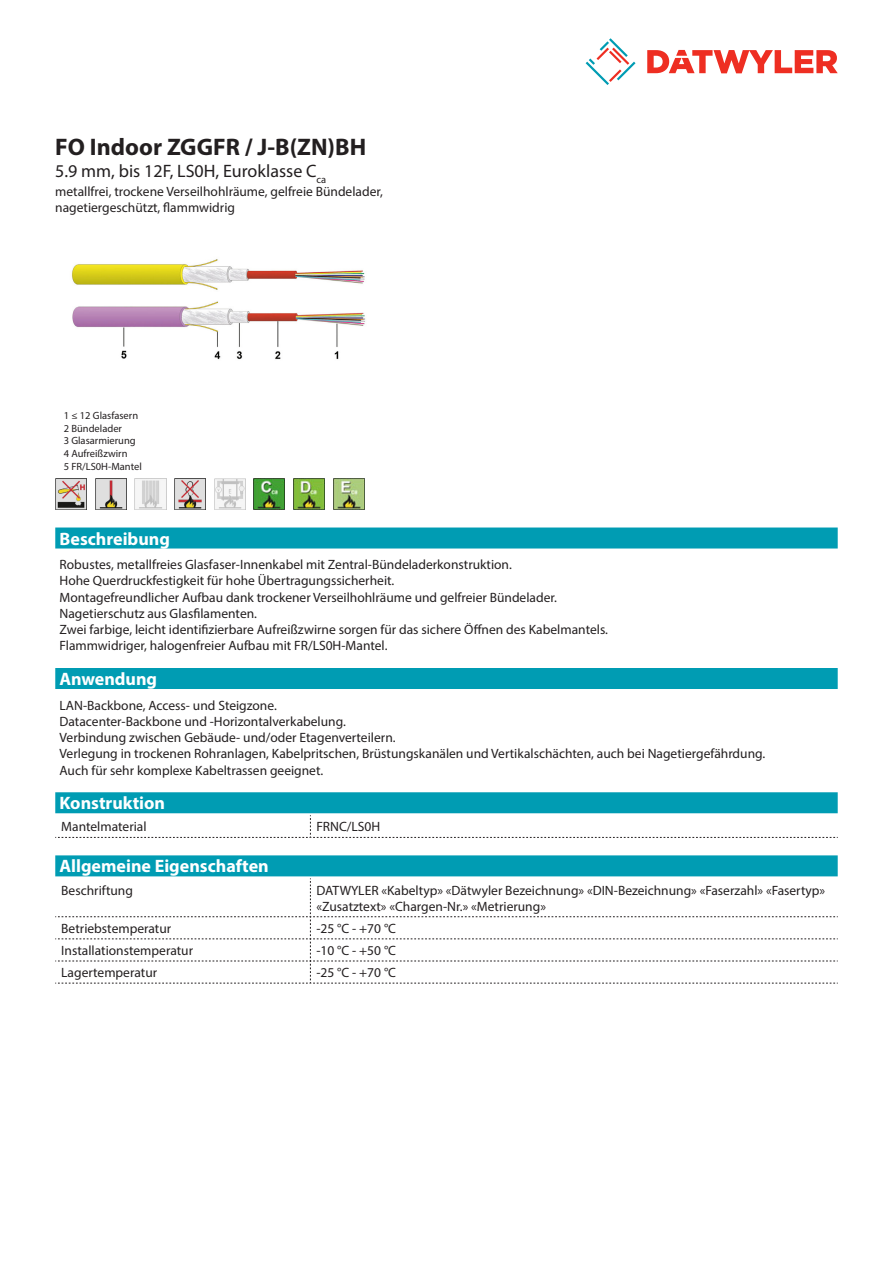
<style>
.page{position:relative;width:893px;height:1263px;background:#fff}
.page>*{position:absolute;margin:0;border:0;box-sizing:border-box;transform-origin:0 0}
.Product_Head{font:700 24px "Myriad Pro";color:#231f20}
.Standard_Head_Proper{font:700 18px "Myriad Pro";color:#fff}
.SubHead{font:18px "Myriad Pro";color:#231f20}
.Standard_text{font:13.5px/16.2px "Myriad Pro";color:#231f20}
.myriad_light_propert{font:13.5px/16.2px "Myriad Pro";color:#231f20}
.imagetext{font:10.5px/12.6px "Myriad Pro";color:#231f20}
</style>
<div class="page">
<svg style="left:586px;top:38px;width:49px;height:47px"></svg>
<svg style="left:647px;top:50px;width:191px;height:23px"></svg>
<div style="left:55px;top:792px;width:783px;height:21px;background:#009cb3"></div>
<svg style="left:55px;top:815px;width:783px;height:23px"></svg>
<img style="left:72px;top:259px;width:293px;height:101px">
<div style="left:55px;top:527px;width:783px;height:21px;background:#009cb3"></div>
<img style="left:333px;top:479px;width:31px;height:31px">
<img style="left:293px;top:479px;width:32px;height:31px">
<img style="left:254px;top:479px;width:31px;height:31px">
<img style="left:214px;top:479px;width:31px;height:31px">
<img style="left:174px;top:479px;width:32px;height:31px">
<img style="left:135px;top:479px;width:31px;height:31px">
<img style="left:95px;top:479px;width:31px;height:31px">
<img style="left:55px;top:479px;width:32px;height:31px">
<div style="left:55px;top:668px;width:783px;height:21px;background:#009cb3"></div>
<div style="left:55px;top:855px;width:783px;height:21px;background:#009cb3"></div>
<svg style="left:55px;top:878px;width:783px;height:106px"></svg>
<p class="Product_Head" style="left:55px;top:131px;width:312px">FO Indoor ZGGFR / J-B(ZN)BH</p>
<p class="SubHead" style="left:55px;top:160px;width:272px">5.9 mm, bis 12F, LS0H, Euroklasse C<sub>ca</sub></p>
<p class="Standard_text" style="left:55px;top:183px;width:329px">metallfrei, trockene Verseilhohlräume, gelfreie Bündelader, nagetiergeschützt, flammwidrig</p>
<p class="imagetext" style="left:64px;top:409px;width:80px">1 ≤ 12 Glasfasern<br>2 Bündelader<br>3 Glasarmierung<br>4 Aufreißzwirn<br>5 FR/LS0H-Mantel</p>
<p class="Standard_Head_Proper" style="left:60px;top:527px;width:112px">Beschreibung</p>
<p class="Standard_text" style="left:60px;top:556px;width:550px">Robustes, metallfreies Glasfaser-Innenkabel mit Zentral-Bündeladerkonstruktion.<br>Hohe Querdruckfestigkeit für hohe Übertragungssicherheit.<br>Montagefreundlicher Aufbau dank trockener Verseilhohlräume und gelfreier Bündelader.<br>Nagetierschutz aus Glasfilamenten.<br>Zwei farbige, leicht identifizierbare Aufreißzwirne sorgen für das sichere Öffnen des Kabelmantels.<br>Flammwidriger, halogenfreier Aufbau mit FR/LS0H-Mantel.</p>
<p class="Standard_Head_Proper" style="left:60px;top:667px;width:99px">Anwendung</p>
<p class="Standard_text" style="left:60px;top:697px;width:707px">LAN-Backbone, Access- und Steigzone.<br>Datacenter-Backbone und -Horizontalverkabelung.<br>Verbindung zwischen Gebäude- und/oder Etagenverteilern.<br>Verlegung in trockenen Rohranlagen, Kabelpritschen, Brüstungskanälen und Vertikalschächten, auch bei Nagetiergefährdung.<br>Auch für sehr komplexe Kabeltrassen geeignet.</p>
<p class="Standard_Head_Proper" style="left:60px;top:791px;width:107px">Konstruktion</p>
<p class="myriad_light_propert" style="left:61px;top:818px;width:87px">Mantelmaterial</p>
<p class="myriad_light_propert" style="left:316px;top:818px;width:65px">FRNC/LS0H</p>
<p class="Standard_Head_Proper" style="left:60px;top:854px;width:211px">Allgemeine Eigenschaften</p>
<p class="myriad_light_propert" style="left:61px;top:882px;width:73px">Beschriftung</p>
<p class="myriad_light_propert" style="left:316px;top:882px;width:510px">DATWYLER «Kabeltyp» «Dätwyler Bezeichnung» «DIN-Bezeichnung» «Faserzahl» «Fasertyp» «Zusatztext» «Chargen-Nr.» «Metrierung»</p>
<p class="myriad_light_propert" style="left:61px;top:920px;width:111px">Betriebstemperatur</p>
<p class="myriad_light_propert" style="left:316px;top:920px;width:81px">-25 °C - +70 °C</p>
<p class="myriad_light_propert" style="left:61px;top:942px;width:133px">Installationstemperatur</p>
<p class="myriad_light_propert" style="left:316px;top:942px;width:81px">-10 °C - +50 °C</p>
<p class="myriad_light_propert" style="left:61px;top:964px;width:97px">Lagertemperatur</p>
<p class="myriad_light_propert" style="left:316px;top:964px;width:81px">-25 °C - +70 °C</p>
</div>
